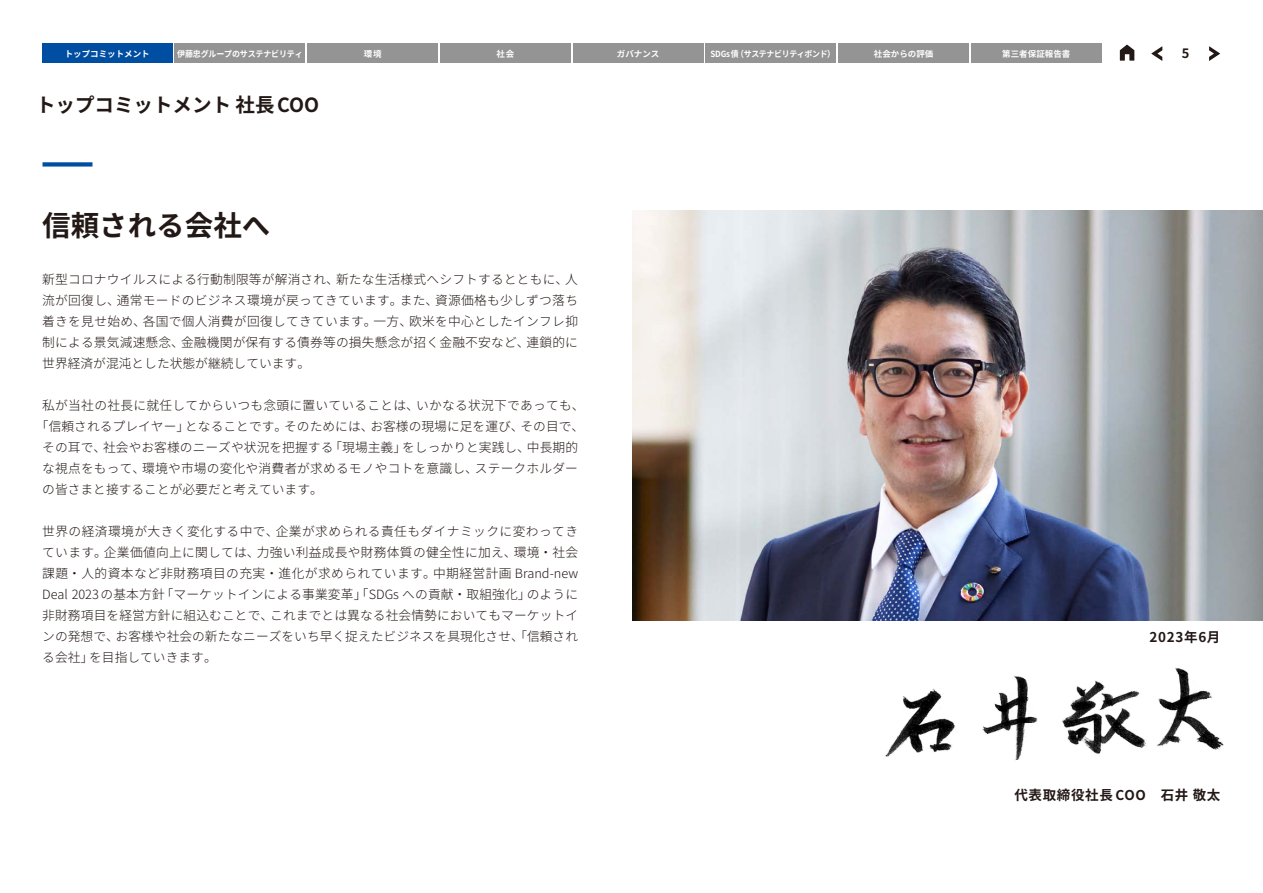
<style>
.page{position:relative;width:1263px;height:893px;background:#fff}
.page>*{position:absolute;margin:0;border:0;box-sizing:border-box;transform-origin:0 0}
.t1{font:700 28.5px "Noto Sans JP";color:#221815}
.t2{font:700 19.5px "Noto Sans JP";color:#221815}
.t3{font:700 13.5px "Noto Sans JP";letter-spacing:.05em;color:#221815}
.t4{font:700 12.9px "Noto Sans JP";color:#221815}
.t5{font:300 12.75px/21px "Noto Sans JP";letter-spacing:.005em;color:#221815;text-align:justify}
.t6{font:700 8.55px "Noto Sans JP";color:#fff}
.t7{font:700 8.55px "Noto Sans JP";letter-spacing:-.04em;color:#fff;scale:.93 1}
.t8{font:700 8.55px "Noto Sans JP";letter-spacing:-.02em;color:#fff;scale:.94 1}
</style>
<div class="page">
<div style="left:43px;top:162px;width:49px;height:5px;background:#004ea2"></div>
<img style="left:885px;top:668px;width:339px;height:92px">
<img style="left:633px;top:210px;width:630px;height:411px">
<svg style="left:1151px;top:46px;width:11px;height:15px"></svg>
<svg style="left:1209px;top:46px;width:11px;height:15px"></svg>
<svg style="left:1120px;top:45px;width:14px;height:16px"></svg>
<div style="left:308px;top:44px;width:130px;height:19px;background:#949495"></div>
<div style="left:573px;top:44px;width:130px;height:19px;background:#949495"></div>
<div style="left:440px;top:44px;width:130px;height:19px;background:#949495"></div>
<div style="left:706px;top:44px;width:130px;height:19px;background:#949495"></div>
<div style="left:838px;top:44px;width:131px;height:19px;background:#949495"></div>
<div style="left:971px;top:44px;width:130px;height:19px;background:#949495"></div>
<div style="left:175px;top:44px;width:130px;height:19px;background:#949495"></div>
<div style="left:42px;top:44px;width:130px;height:19px;background:#004ea2"></div>
<p class="t6" style="left:65px;top:49px;width:87px">トップコミットメント</p>
<p class="t8" style="left:177px;top:49px;width:135px">伊藤忠グループのサステナビリティ</p>
<p class="t6" style="left:364px;top:49px;width:19px">環境</p>
<p class="t6" style="left:496px;top:49px;width:19px">社会</p>
<p class="t6" style="left:617px;top:49px;width:44px">ガバナンス</p>
<p class="t7" style="left:710px;top:49px;width:136px">SDGs債（サステナビリティボンド）</p>
<p class="t6" style="left:874px;top:49px;width:61px">社会からの評価</p>
<p class="t6" style="left:1002px;top:49px;width:70px">第三者保証報告書</p>
<p class="t4" style="left:1182px;top:46px;width:9px">5</p>
<h2 class="t2" style="left:36px;top:94px;width:284px">トップコミットメント 社長 COO</h2>
<h1 class="t1" style="left:42px;top:209px;width:229px">信頼される会社へ</h1>
<p class="t5" style="left:42px;top:270px;width:537px">新型コロナウイルスによる行動制限等が解消され、新たな生活様式へシフトするとともに、人流が回復し、通常モードのビジネス環境が戻ってきています。また、資源価格も少しずつ落ち着きを見せ始め、各国で個人消費が回復してきています。一方、欧米を中心としたインフレ抑制による景気減速懸念、金融機関が保有する債券等の損失懸念が招く金融不安など、連鎖的に世界経済が混沌とした状態が継続しています。</p>
<p class="t5" style="left:42px;top:396px;width:544px">私が当社の社長に就任してからいつも念頭に置いていることは、いかなる状況下であっても、</p>
<p class="t5" style="left:36px;top:417px;width:550px">「信頼されるプレイヤー」となることです。そのためには、お客様の現場に足を運び、その目で、</p>
<p class="t5" style="left:42px;top:438px;width:537px">その耳で、社会やお客様のニーズや状況を把握する「現場主義」をしっかりと実践し、中長期的</p>
<p class="t5" style="left:42px;top:459px;width:537px">な視点をもって、環境や市場の変化や消費者が求めるモノやコトを意識し、ステークホルダー</p>
<p class="t5" style="left:42px;top:480px;width:282px">の皆さまと接することが必要だと考えています。</p>
<p class="t5" style="left:42px;top:522px;width:537px">世界の経済環境が大きく変化する中で、企業が求められる責任もダイナミックに変わってきています。企業価値向上に関しては、力強い利益成長や財務体質の健全性に加え、環境・社会課題・人的資本など非財務項目の充実・進化が求められています。中期経営計画 Brand-new Deal 2023の基本方針「マーケットインによる事業変革」「SDGs への貢献・取組強化」のように非財務項目を経営方針に組込むことで、これまでとは異なる社会情勢においてもマーケットインの発想で、お客様や社会の新たなニーズをいち早く捉えたビジネスを具現化させ、「信頼される会社」を目指していきます。</p>
<p class="t3" style="left:1150px;top:629px;width:72px">2023年6月</p>
<p class="t3" style="left:1014px;top:787px;width:208px">代表取締役社長 COO　石井 敬太</p>
</div>
